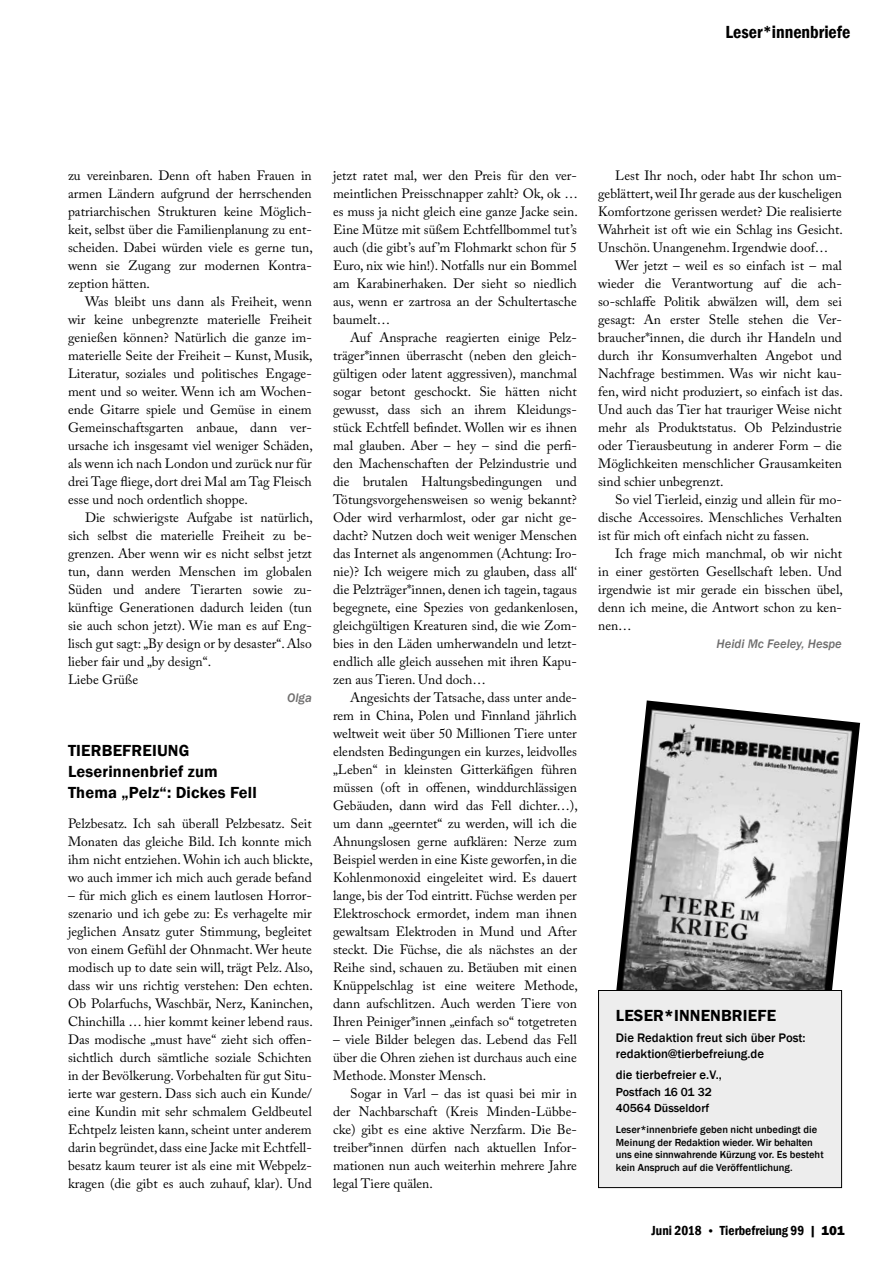
<style>
.page{position:relative;width:893px;height:1263px;background:#fff}
.page>*{position:absolute;margin:0;border:0;box-sizing:border-box;transform-origin:0 0}
.t1{font:600 condensed 18px "Franklin Gothic";color:#000}
.t2{font:600 16.5px/21px "Franklin Gothic";letter-spacing:.01em;color:#000}
.t3{font:13.5px/18px "Adobe Caslon Pro";color:#000;text-align:justify}
.t4{font:600 condensed 13.5px "Franklin Gothic";color:#000}
.t5{font:500 12.75px/16.5px "Franklin Gothic";color:#000}
.t6{font:italic 500 12.75px "Franklin Gothic";color:#706f6f}
.t7{font:500 12px/16.5px "Franklin Gothic";color:#000}
.t8{font:500 10.5px/12.6px "Franklin Gothic";color:#000}
.s1{font-size:12px}
.s2{font-weight:800;font-stretch:normal}
</style>
<div class="page">
<img style="left:616px;top:700px;width:244px;height:324px">
<div style="left:598px;top:990px;width:244px;height:197px;background:#ededed"></div>
<div style="left:598px;top:990px;width:244px;height:198px;border:1px solid #000"></div>
<h1 class="t1" style="left:726px;top:20px;width:126px">Leser*innenbriefe</h1>
<p class="t3" style="left:68px;top:166px;width:246px">zu vereinbaren. Denn oft haben Frauen in armen Ländern aufgrund der herrschenden patriarchischen Strukturen keine Möglich&shy;keit, selbst über die Familienplanung zu ent&shy;scheiden. Dabei würden viele es gerne tun, wenn sie Zugang zur modernen Kontra&shy;zeption hätten.</p>
<p class="t3" style="left:68px;top:292px;width:246px;text-indent:17px">Was bleibt uns dann als Freiheit, wenn wir keine unbegrenzte materielle Freiheit genießen können? Natürlich die ganze im&shy;materielle Seite der Freiheit – Kunst, Musik, Literatur, soziales und politisches Engage&shy;ment und so weiter. Wenn ich am Wochen&shy;ende Gitarre spiele und Gemüse in einem Gemeinschaftsgarten anbaue, dann ver&shy;ursache ich insgesamt viel weniger Schäden, als wenn ich nach London und zurück nur für drei Tage fliege, dort drei Mal am Tag Fleisch esse und noch ordentlich shoppe.</p>
<p class="t3" style="left:68px;top:508px;width:246px;text-align:left;text-indent:17px">Die schwierigste Aufgabe ist natürlich, sich selbst die materielle Freiheit zu be&shy;grenzen. Aber wenn wir es nicht selbst jetzt tun, dann werden Menschen im globalen Süden und andere Tierarten sowie zu&shy;künftige Generationen dadurch leiden (tun sie auch schon jetzt). Wie man es auf Eng&shy;lisch gut sagt: „By design or by desaster“. Also lieber fair und „by design“.<br>Liebe Grüße</p>
<p class="t6" style="left:287px;top:690px;width:26px">Olga</p>
<p class="t2" style="left:68px;top:740px;width:190px">TIERBEFREIUNG<br>Leserinnenbrief zum<br>Thema „Pelz“: Dickes Fell</p>
<p class="t3" style="left:68px;top:814px;width:246px">Pelzbesatz. Ich sah überall Pelzbesatz. Seit Monaten das gleiche Bild. Ich konnte mich ihm nicht entziehen. Wohin ich auch blickte, wo auch immer ich mich auch gerade befand</p>
<p class="t3" style="left:68px;top:886px;width:246px">– für mich glich es einem lautlosen Horror&shy;szenario und ich gebe zu: Es verhagelte mir jeglichen Ansatz guter Stimmung, begleitet von einem Gefühl der Ohnmacht. Wer heute modisch up to date sein will, trägt Pelz. Also, dass wir uns richtig verstehen: Den echten.<br>Ob Polarfuchs, Waschbär, Nerz, Kaninchen, Chinchilla … hier kommt keiner lebend raus.<br>Das modische „must have“ zieht sich offen&shy;sichtlich durch sämtliche soziale Schichten in der Bevölkerung. Vorbehalten für gut Situ&shy;ierte war gestern. Dass sich auch ein Kunde/ eine Kundin mit sehr schmalem Geldbeutel Echtpelz leisten kann, scheint unter anderem darin begründet, dass eine Jacke mit Echtfell&shy;besatz kaum teurer ist als eine mit Webpelz&shy;kragen (die gibt es auch zuhauf, klar). Und</p>
<p class="t3" style="left:333px;top:166px;width:246px">jetzt ratet mal, wer den Preis für den ver&shy;meintlichen Preisschnapper zahlt? Ok, ok … es muss ja nicht gleich eine ganze Jacke sein.<br>Eine Mütze mit süßem Echtfellbommel tut’s auch (die gibt’s auf ’m Flohmarkt schon für 5<br>Euro, nix wie hin!). Notfalls nur ein Bommel am Karabinerhaken. Der sieht so niedlich aus, wenn er zartrosa an der Schultertasche baumelt…</p>
<p class="t3" style="left:333px;top:328px;width:246px;text-indent:17px">Auf Ansprache reagierten einige Pelz&shy;träger*innen überrascht (neben den gleich&shy;gültigen oder latent aggressiven), manchmal sogar betont geschockt. Sie hätten nicht gewusst, dass sich an ihrem Kleidungs&shy;stück Echtfell befindet. Wollen wir es ihnen mal glauben. Aber – hey – sind die perfi&shy;den Machenschaften der Pelzindustrie und die brutalen Haltungsbedingungen und Tötungsvorgehensweisen so wenig bekannt?<br>Oder wird verharmlost, oder gar nicht ge&shy;dacht? Nutzen doch weit weniger Menschen das Internet als angenommen (Achtung: Iro&shy;nie)? Ich weigere mich zu glauben, dass all‘ die Pelzträger*innen, denen ich tagein, tagaus begegnete, eine Spezies von gedankenlosen, gleichgültigen Kreaturen sind, die wie Zom&shy;bies in den Läden umherwandeln und letzt&shy;endlich alle gleich aussehen mit ihren Kapu&shy;zen aus Tieren. Und doch…</p>
<p class="t3" style="left:333px;top:688px;width:246px;text-indent:17px">Angesichts der Tatsache, dass unter ande&shy;rem in China, Polen und Finnland jährlich weltweit weit über 50 Millionen Tiere unter elendsten Bedingungen ein kurzes, leidvolles „Leben“ in kleinsten Gitterkäfigen führen müssen (oft in offenen, winddurchlässigen Gebäuden, dann wird das Fell dichter…), um dann „geerntet“ zu werden, will ich die Ahnungslosen gerne aufklären: Nerze zum Beispiel werden in eine Kiste geworfen, in die Kohlenmonoxid eingeleitet wird. Es dauert lange, bis der Tod eintritt. Füchse werden per Elektroschock ermordet, indem man ihnen gewaltsam Elektroden in Mund und After steckt. Die Füchse, die als nächstes an der Reihe sind, schauen zu. Betäuben mit einen Knüppelschlag ist eine weitere Methode, dann aufschlitzen. Auch werden Tiere von Ihren Peiniger*innen „einfach so“ totgetreten</p>
<p class="t3" style="left:333px;top:1030px;width:245px">– viele Bilder belegen das. Lebend das Fell über die Ohren ziehen ist durchaus auch eine Methode. Monster Mensch.</p>
<p class="t3" style="left:333px;top:1084px;width:245px;text-indent:17px">Sogar in Varl – das ist quasi bei mir in der Nachbarschaft (Kreis Minden-Lübbe&shy;cke) gibt es eine aktive Nerzfarm. Die Be&shy;treiber*innen dürfen nach aktuellen Infor&shy;mationen nun auch weiterhin mehrere Jahre legal Tiere quälen.</p>
<p class="t3" style="left:598px;top:166px;width:246px;text-indent:17px">Lest Ihr noch, oder habt Ihr schon um&shy;geblättert, weil Ihr gerade aus der kuscheligen Komfortzone gerissen werdet? Die realisierte Wahrheit ist oft wie ein Schlag ins Gesicht.<br>Unschön. Unangenehm. Irgendwie doof…</p>
<p class="t3" style="left:598px;top:256px;width:246px;text-indent:17px">Wer jetzt – weil es so einfach ist – mal wieder die Verantwortung auf die ach&shy;so-schlaffe Politik abwälzen will, dem sei gesagt: An erster Stelle stehen die Ver&shy;braucher*innen, die durch ihr Handeln und durch ihr Konsumverhalten Angebot und Nachfrage bestimmen. Was wir nicht kau&shy;fen, wird nicht produziert, so einfach ist das.<br>Und auch das Tier hat trauriger Weise nicht mehr als Produktstatus. Ob Pelzindustrie oder Tierausbeutung in anderer Form – die Möglichkeiten menschlicher Grausamkeiten sind schier unbegrenzt.</p>
<p class="t3" style="left:598px;top:490px;width:245px;text-indent:17px">So viel Tierleid, einzig und allein für mo&shy;dische Accessoires. Menschliches Verhalten ist für mich oft einfach nicht zu fassen.</p>
<p class="t3" style="left:598px;top:544px;width:246px;text-indent:17px">Ich frage mich manchmal, ob wir nicht in einer gestörten Gesellschaft leben. Und irgendwie ist mir gerade ein bisschen übel, denn ich meine, die Antwort schon zu ken&shy;nen…</p>
<p class="t6" style="left:717px;top:636px;width:127px">Heidi Mc Feeley, Hespe</p>
<p class="t2" style="left:616px;top:1005px;width:162px">LESER*INNENBRIEFE</p>
<p class="t5" style="left:616px;top:1029px;width:191px">Die Redaktion freut sich über Post: redaktion@tierbefreiung.de</p>
<p class="t5" style="left:616px;top:1067px;width:107px">die tierbefreier e.V.,</p>
<p class="t7" style="left:616px;top:1083px;width:97px">Postfach 16 01 32<br>40564 Düsseldorf</p>
<p class="t8" style="left:616px;top:1123px;width:209px">Leser*innenbriefe geben nicht unbedingt die Meinung der Redaktion wieder. Wir behalten uns eine sinnwahrende Kürzung vor. Es besteht kein Anspruch auf die Veröffentlichung.</p>
<p class="t4" style="left:651px;top:1222px;width:195px">Juni 2018 <span class="s1">•</span> Tierbefreiung 99 | <span class="s2">101</span></p>
</div>
